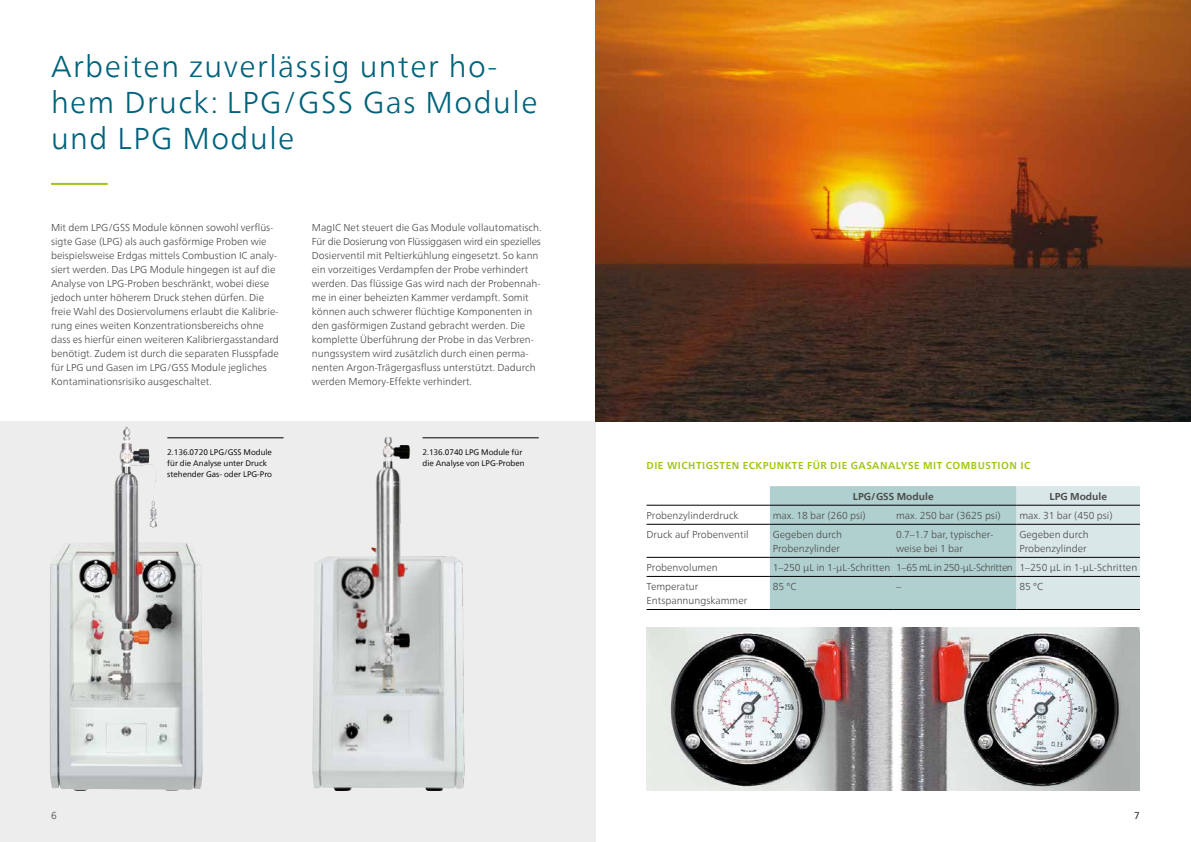
<style>
.page{position:relative;width:1191px;height:842px;background:#fff}
.page>*{position:absolute;margin:0;border:0;box-sizing:border-box;transform-origin:0 0}
.t1{font:300 30px/36px "Neue Frutiger World";letter-spacing:.05em;color:#00627b}
.t2{font:300 10px/14px "Neue Frutiger World";color:#4a4a49}
.t3{font:700 10px "Neue Frutiger World";letter-spacing:.05em;color:#a2c617}
.t4{font:700 10px "Neue Frutiger World";color:#4a4a49}
.t5{font:8px/11px "Neue Frutiger World";color:#000}
</style>
<div class="page">
<img style="left:646px;top:627px;width:494px;height:164px">
<div style="left:0;top:421px;width:595px;height:421px;background:#ededed"></div>
<img style="left:312px;top:437px;width:153px;height:354px">
<img style="left:49px;top:427px;width:154px;height:364px">
<hr style="left:51px;top:183px;width:57px;height:2px;background:#a2c617">
<hr style="left:422px;top:438px;width:117px;height:1px;background:#000">
<hr style="left:167px;top:438px;width:116px;height:1px;background:#000">
<img style="left:595px;top:0;width:596px;height:421px">
<svg style="left:770px;top:486px;width:370px;height:123px;background:#bcd6d6"></svg>
<hr style="left:646px;top:505px;width:124px;height:1px;background:#000">
<hr style="left:770px;top:505px;width:123px;height:1px;background:#000">
<hr style="left:893px;top:505px;width:123px;height:1px;background:#000">
<hr style="left:1016px;top:505px;width:124px;height:1px;background:#000">
<hr style="left:646px;top:524px;width:124px;height:1px;background:#000">
<hr style="left:770px;top:524px;width:123px;height:1px;background:#000">
<hr style="left:893px;top:524px;width:123px;height:1px;background:#000">
<hr style="left:1016px;top:524px;width:124px;height:1px;background:#000">
<hr style="left:646px;top:557px;width:124px;height:1px;background:#000">
<hr style="left:770px;top:557px;width:123px;height:1px;background:#000">
<hr style="left:893px;top:557px;width:123px;height:1px;background:#000">
<hr style="left:1016px;top:557px;width:124px;height:1px;background:#000">
<hr style="left:646px;top:576px;width:124px;height:1px;background:#000">
<hr style="left:770px;top:576px;width:123px;height:1px;background:#000">
<hr style="left:893px;top:576px;width:123px;height:1px;background:#000">
<hr style="left:1016px;top:576px;width:124px;height:1px;background:#000">
<hr style="left:646px;top:609px;width:124px;height:1px;background:#000">
<hr style="left:770px;top:609px;width:123px;height:1px;background:#000">
<hr style="left:893px;top:609px;width:123px;height:1px;background:#000">
<hr style="left:1016px;top:609px;width:124px;height:1px;background:#000">
<h1 class="t1" style="left:51px;top:49px;width:488px">Arbeiten zuverlässig unter ho&shy;hem Druck: LPG/GSS Gas Module und LPG Module</h1>
<p class="t2" style="left:51px;top:220px;width:229px">Mit dem LPG/GSS Module können sowohl verflüs&shy;sigte Gase (LPG) als auch gasförmige Proben wie beispielsweise Erdgas mittels Combustion IC analy&shy;siert werden. Das LPG Module hingegen ist auf die Analyse von LPG-Proben beschränkt, wobei diese jedoch unter höherem Druck stehen dürfen. Die freie Wahl des Dosiervolumens erlaubt die Kalibrie&shy;rung eines weiten Konzentrationsbereichs ohne dass es hierfür einen weiteren Kalibriergasstandard benötigt. Zudem ist durch die separaten Flusspfade für LPG und Gasen im LPG/GSS Module jegliches Kontaminationsrisiko ausgeschaltet.</p>
<p class="t2" style="left:312px;top:220px;width:231px">MagIC Net steuert die Gas Module vollautomatisch.<br>Für die Dosierung von Flüssiggasen wird ein spezielles Dosierventil mit Peltierkühlung eingesetzt. So kann ein vorzeitiges Verdampfen der Probe verhindert werden. Das flüssige Gas wird nach der Probennah&shy;me in einer beheizten Kammer verdampft. Somit können auch schwerer flüchtige Komponenten in den gasförmigen Zustand gebracht werden. Die komplette Überführung der Probe in das Verbren&shy;nungssystem wird zusätzlich durch einen perma&shy;nenten Argon-Trägergasfluss unterstützt. Dadurch werden Memory-Effekte verhindert.</p>
<p class="t5" style="left:422px;top:447px;width:104px">2.136.0740 LPG Module für die Analyse von LPG-Proben</p>
<p class="t5" style="left:167px;top:447px;width:106px">2.136.0720 LPG/GSS Module für die Analyse unter Druck stehender Gas- oder LPG-Pro</p>
<p class="t3" style="left:646px;top:457px;width:385px">DIE WICHTIGSTEN ECKPUNKTE FÜR DIE GASANALYSE MIT COMBUSTION IC</p>
<p class="t4" style="left:853px;top:487px;width:82px">LPG/GSS Module</p>
<p class="t4" style="left:1049px;top:487px;width:59px">LPG Module</p>
<p class="t2" style="left:646px;top:508px;width:94px">Probenzylinderdruck</p>
<p class="t2" style="left:772px;top:508px;width:95px">max. 18 bar (260 psi)</p>
<p class="t2" style="left:896px;top:508px;width:106px">max. 250 bar (3625 psi)</p>
<p class="t2" style="left:1019px;top:508px;width:95px">max. 31 bar (450 psi)</p>
<p class="t2" style="left:646px;top:527px;width:104px">Druck auf Probenventil</p>
<p class="t2" style="left:772px;top:527px;width:71px">Gegeben durch<br>Probenzylinder</p>
<p class="t2" style="left:896px;top:527px;width:98px">0.7–1.7 bar, typischer&shy;weise bei 1 bar</p>
<p class="t2" style="left:1019px;top:527px;width:71px">Gegeben durch<br>Probenzylinder</p>
<p class="t2" style="left:646px;top:560px;width:73px">Probenvolumen</p>
<p class="t2" style="left:772px;top:560px;width:366px">1–250 µL in 1-µL-Schritten 1–65 mL in 250-µL-Schritten 1–250 µL in 1-µL-Schritten</p>
<p class="t2" style="left:646px;top:579px;width:102px">Temperatur<br>Entspannungskammer</p>
<p class="t2" style="left:772px;top:579px;width:25px">85 °C</p>
<p class="t2" style="left:896px;top:579px;width:6px">–</p>
<p class="t2" style="left:1019px;top:579px;width:25px">85 °C</p>
<p class="t2" style="left:51px;top:808px;width:7px">6</p>
<p class="t2" style="left:1134px;top:808px;width:7px">7</p>
</div>
